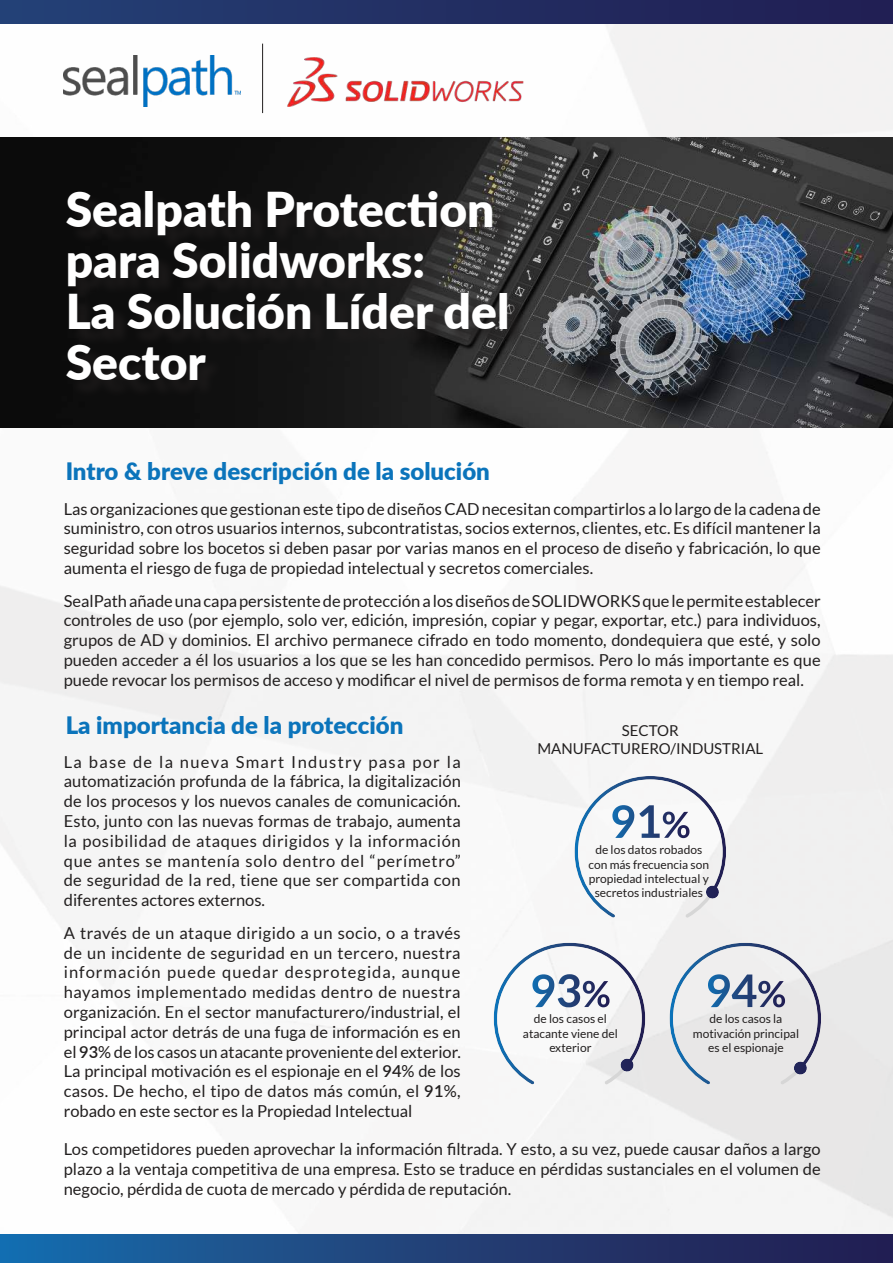
<style>
.page{position:relative;width:893px;height:1263px;background:#fff}
.page>*{position:absolute;margin:0;border:0;box-sizing:border-box;transform-origin:0 0}
.t1{font:900 48px/51px "Lato";color:#fff}
.t2{font:900 24px "Lato";color:#0b74bb}
.t3{font:16.5px/19.8px "Lato";color:#221f1f;text-align:justify}
.t4{font:15px/18px "Lato";color:#221f1f;text-align:center}
.t5{font:12px/14.4px "Lato";color:#221f1f;text-align:center}
.s1{font-weight:600}
</style>
<div class="page">
<img style="left:0;top:23px;width:893px;height:1211px">
<img style="left:0;top:1234px;width:893px;height:29px">
<img style="left:0;top:138px;width:893px;height:289px">
<div style="left:69px;top:193px;width:457px;height:206px;background:#221f1f;opacity:.75"></div>
<img style="left:0;top:0;width:893px;height:23px">
<img style="left:670px;top:943px;width:151px;height:141px">
<img style="left:494px;top:943px;width:151px;height:141px">
<img style="left:574px;top:776px;width:152px;height:142px">
<img style="left:612px;top:805px;width:22px;height:33px">
<img style="left:639px;top:805px;width:21px;height:33px">
<img style="left:663px;top:811px;width:26px;height:27px">
<img style="left:532px;top:974px;width:22px;height:33px">
<img style="left:558px;top:974px;width:22px;height:33px">
<img style="left:583px;top:981px;width:26px;height:26px">
<img style="left:708px;top:974px;width:22px;height:33px">
<img style="left:732px;top:974px;width:24px;height:33px">
<img style="left:758px;top:981px;width:27px;height:26px">
<img style="left:64px;top:56px;width:176px;height:51px">
<hr style="left:262px;top:44px;width:1px;height:69px;background:#221f1f">
<img style="left:287px;top:57px;width:236px;height:49px">
<h1 class="t1" style="left:66px;top:182px;width:445px">Sealpath Protec琀椀on para Solidworks:<br>La Solución Líder del<br>Sector</h1>
<h2 class="t2" style="left:66px;top:453px;width:426px">Intro &amp; breve descripción de la solución</h2>
<p class="t3" style="left:64px;top:500px;width:758px">Las organizaciones que gestionan este tipo de diseños CAD necesitan compartirlos a lo largo de la cadena de suministro, con otros usuarios internos, subcontratistas, socios externos, clientes, etc. Es difícil mantener la seguridad sobre los bocetos si deben pasar por varias manos en el proceso de diseño y fabricación, lo que aumenta el riesgo de fuga de propiedad intelectual y secretos comerciales.</p>
<p class="t3" style="left:64px;top:592px;width:758px">SealPath añade una capa persistente de protección a los diseños de SOLIDWORKS que le permite establecer controles de uso (por ejemplo, solo ver, edición, impresión, copiar y pegar, exportar, etc.) para individuos, grupos de AD y dominios. El archivo permanece cifrado en todo momento, dondequiera que esté, y solo pueden acceder a él los usuarios a los que se les han concedido permisos. Pero lo más importante es que puede revocar los permisos de acceso y modi昀椀car el nivel de permisos de forma remota y en tiempo real.</p>
<h2 class="t2" style="left:66px;top:708px;width:339px">La importancia de la protección</h2>
<p class="t3" style="left:64px;top:753px;width:399px">La base de la nueva Smart Industry pasa por la automatización profunda de la fábrica, la digitalización de los procesos y los nuevos canales de comunicación.<br>Esto, junto con las nuevas formas de trabajo, aumenta la posibilidad de ataques dirigidos y la información que antes se mantenía solo dentro del “perímetro” de seguridad de la red, tiene que ser compartida con diferentes actores externos.</p>
<p class="t3" style="left:64px;top:924px;width:399px">A través de un ataque dirigido a un socio, o a través de un incidente de seguridad en un tercero, nuestra información puede quedar desprotegida, aunque hayamos implementado medidas dentro de nuestra organización. En el sector manufacturero/industrial, el principal actor detrás de una fuga de información es en el <span class="s1">93</span>% de los casos un atacante proveniente del exterior.<br>La principal motivación es el espionaje en el <span class="s1">94</span>% de los casos. De hecho, el tipo de datos más común, el <span class="s1">91</span>%, robado en este sector es la Propiedad Intelectual</p>
<p class="t4" style="left:537px;top:722px;width:227px">SECTOR<br>MANUFACTURERO/INDUSTRIAL</p>
<p class="t5" style="left:588px;top:843px;width:122px">de los datos robados con más frecuencia son propiedad intelectual y secretos industriales</p>
<p class="t5" style="left:523px;top:1013px;width:96px">de los casos el atacante viene del exterior</p>
<p class="t5" style="left:693px;top:1013px;width:108px">de los casos la motivación principal es el espionaje</p>
<p class="t3" style="left:64px;top:1139px;width:758px">Los competidores pueden aprovechar la información 昀椀ltrada. Y esto, a su vez, puede causar daños a largo plazo a la ventaja competitiva de una empresa. Esto se traduce en pérdidas sustanciales en el volumen de negocio, pérdida de cuota de mercado y pérdida de reputación.</p>
</div>
